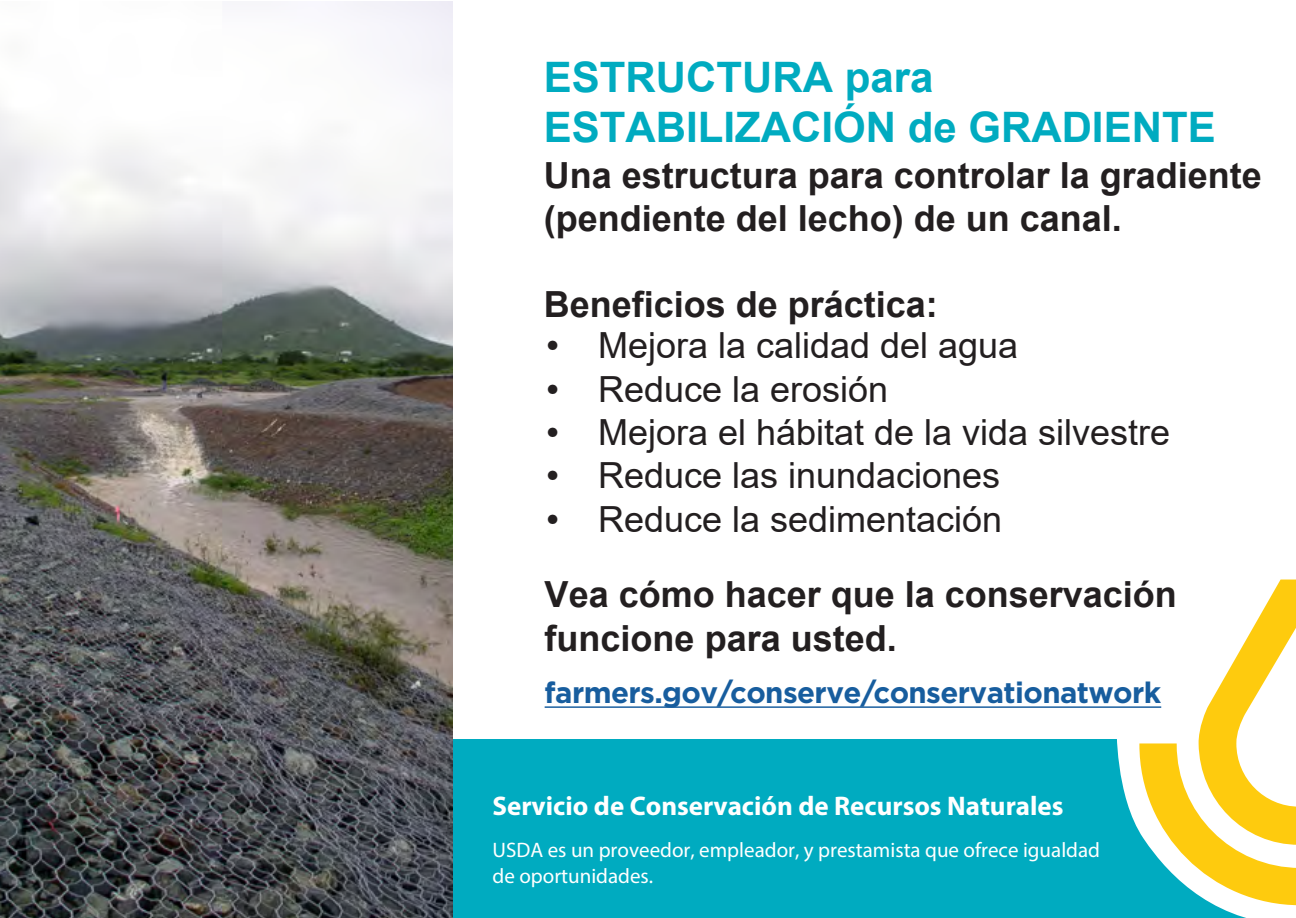
<style>
.page{position:relative;width:1296px;height:918px;background:#fff}
.page>*{position:absolute;margin:0;border:0;box-sizing:border-box;transform-origin:0 0}
.t1{font:700 42px/50.4px "Arial";color:#00abc0}
.t2{font:700 36px/43.2px "Arial";color:#231f20}
.t3{font:36px "Arial";color:#231f20}
.t4{font:700 29.4px "Gotham";letter-spacing:-.02em;color:#175d9e}
.t5{font:700 27px "Myriad Pro";color:#fff}
.t6{font:21px/25.2px "Myriad Pro";color:#fff}
.s1{font-family:"Gotham"}
.s2{font-family:"Gotham";font-weight:400}
.s3{font-weight:400}
</style>
<div class="page">
<div style="left:454px;top:740px;width:842px;height:178px;background:#00abc0"></div>
<svg style="left:1115px;top:579px;width:181px;height:339px;fill:#fff"></svg>
<svg style="left:1139px;top:580px;width:157px;height:325px;fill:#fff"></svg>
<img style="left:0;top:2px;width:452px;height:916px">
<hr style="left:545px;top:706px;width:616px;height:2px;background:#175d9e">
<p class="t1" style="left:544px;top:52px;width:673px">ESTRUCTURA para<br>ESTABILIZACIÓN de GRADIENTE</p>
<p class="t2" style="left:544px;top:154px;width:720px">Una estructura para controlar la gradiente (pendiente del lecho) de un canal.</p>
<p class="t2" style="left:544px;top:284px;width:396px">Beneficios de práctica:</p>
<p class="t3" style="left:544px;top:321px;width:476px"><span class="s1">•</span> Mejora la calidad del agua</p>
<p class="t3" style="left:544px;top:364px;width:346px"><span class="s1">•</span> Reduce la erosión</p>
<p class="t3" style="left:544px;top:407px;width:628px"><span class="s1">•</span> Mejora el hábitat de la vida silvestre</p>
<p class="t3" style="left:544px;top:451px;width:458px"><span class="s1">•</span> Reduce las inundaciones</p>
<p class="t2" style="left:544px;top:482px;width:634px;line-height:75.6px"><span class="s2">•</span> <span class="s3">Reduce la sedimentación<br></span>Vea cómo hacer que la conservación</p>
<p class="t2" style="left:545px;top:617px;width:354px">funcione para usted.</p>
<p class="t4" style="left:545px;top:673px;width:618px">farmers.gov/conserve/conservationatwork</p>
<p class="t5" style="left:493px;top:788px;width:573px">Servicio de Conservación de Recursos Naturales</p>
<p class="t6" style="left:493px;top:838px;width:609px">USDA es un proveedor, empleador, y prestamista que ofrece igualdad de oportunidades.</p>
</div>
